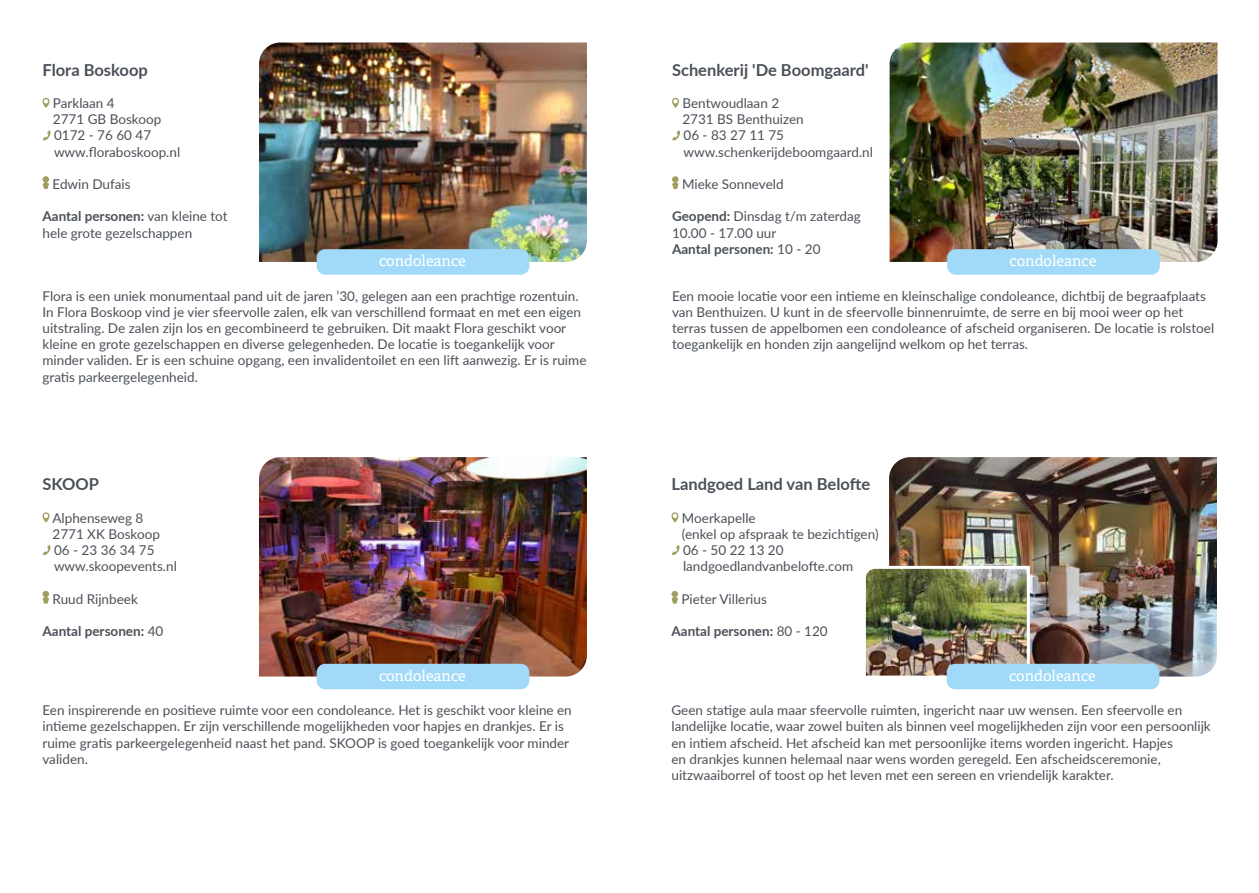
<style>
.page{position:relative;width:1259px;height:893px;background:#fff}
.page>*{position:absolute;margin:0;border:0;box-sizing:border-box;transform-origin:0 0}
.t1{font:700 16.5px "Lato";color:#4b5159}
.t2{font:15px "Adelle";color:#fff}
.t3{font:13.5px/16.2px "Lato";color:#4b5159}
.t4{font:700 13.5px "Lato";color:#4b5159}
.s1{font-weight:700}
.s2{font-weight:400}
</style>
<div class="page">
<img style="left:259px;top:43px;width:328px;height:219px">
<svg style="left:43px;top:98px;width:6px;height:10px"></svg>
<svg style="left:43px;top:130px;width:8px;height:11px"></svg>
<svg style="left:43px;top:183px;width:6px;height:6px"></svg>
<div style="left:43px;top:176px;width:6px;height:7px;background:#a29d60;border-radius:50%"></div>
<div style="left:317px;top:249px;width:212px;height:26px;background:#a1daf8;border-radius:9px"></div>
<svg style="left:43px;top:512px;width:6px;height:11px"></svg>
<svg style="left:43px;top:545px;width:8px;height:10px"></svg>
<svg style="left:43px;top:591px;width:6px;height:13px"></svg>
<img style="left:259px;top:457px;width:328px;height:219px">
<div style="left:317px;top:664px;width:212px;height:25px;background:#a1daf8;border-radius:9px"></div>
<svg style="left:671px;top:512px;width:7px;height:11px"></svg>
<svg style="left:671px;top:545px;width:9px;height:10px"></svg>
<svg style="left:671px;top:597px;width:7px;height:7px"></svg>
<div style="left:671px;top:591px;width:7px;height:6px;background:#a29d60;border-radius:50%"></div>
<img style="left:889px;top:457px;width:328px;height:219px">
<img style="left:865px;top:564px;width:166px;height:112px">
<div style="left:946px;top:664px;width:213px;height:25px;background:#a1daf8;border-radius:9px"></div>
<svg style="left:672px;top:98px;width:7px;height:10px"></svg>
<svg style="left:672px;top:130px;width:8px;height:11px"></svg>
<svg style="left:672px;top:182px;width:6px;height:7px"></svg>
<div style="left:672px;top:176px;width:6px;height:7px;background:#a29d60;border-radius:50%"></div>
<img style="left:889px;top:43px;width:328px;height:219px">
<div style="left:947px;top:249px;width:213px;height:26px;background:#a1daf8;border-radius:9px"></div>
<p class="t1" style="left:43px;top:57px;width:107px">Flora Boskoop</p>
<p class="t3" style="left:53px;top:94px;width:129px">Parklaan 4<br>2771 GB Boskoop<br>0172 - 76 60 47 www.floraboskoop.nl</p>
<p class="t3" style="left:53px;top:175px;width:80px">Edwin Dufais</p>
<p class="t3" style="left:43px;top:208px;width:187px"><span class="s1">Aantal personen:</span> van kleine tot hele grote gezelschappen</p>
<p class="t2" style="left:379px;top:252px;width:88px">condoleance</p>
<p class="t3" style="left:43px;top:287px;width:545px">Flora is een uniek monumentaal pand uit de jaren ’30, gelegen aan een prachtige rozentuin.<br>In Flora Boskoop vind je vier sfeervolle zalen, elk van verschillend formaat en met een eigen uitstraling. De zalen zijn los en gecombineerd te gebruiken. Dit maakt Flora geschikt voor kleine en grote gezelschappen en diverse gelegenheden. De locatie is toegankelijk voor minder validen. Er is een schuine opgang, een invalidentoilet en een lift aanwezig. Er is ruime gratis parkeergelegenheid.</p>
<p class="t1" style="left:43px;top:472px;width:58px">SKOOP</p>
<p class="t3" style="left:52px;top:509px;width:126px">Alphenseweg 8<br>2771 XK Boskoop<br>06 - 23 36 34 75 www.skoopevents.nl</p>
<p class="t3" style="left:53px;top:590px;width:87px">Ruud Rijnbeek</p>
<p class="t4" style="left:43px;top:621px;width:122px">Aantal personen: <span class="s2">40</span></p>
<p class="t2" style="left:379px;top:666px;width:88px">condoleance</p>
<p class="t3" style="left:42px;top:702px;width:531px">Een inspirerende en positieve ruimte voor een condoleance. Het is geschikt voor kleine en intieme gezelschappen. Er zijn verschillende mogelijkheden voor hapjes en drankjes. Er is ruime gratis parkeergelegenheid naast het pand. SKOOP is goed toegankelijk voor minder validen.</p>
<p class="t1" style="left:672px;top:57px;width:198px">Schenkerij 'De Boomgaard'</p>
<p class="t3" style="left:682px;top:94px;width:192px">Bentwoudlaan 2<br>2731 BS Benthuizen<br>06 - 83 27 11 75 www.schenkerijdeboomgaard.nl</p>
<p class="t3" style="left:682px;top:175px;width:103px">Mieke Sonneveld</p>
<p class="t3" style="left:672px;top:208px;width:190px"><span class="s1">Geopend:</span> Dinsdag t/m zaterdag<br>10.00 - 17.00 uur<br><span class="s1">Aantal personen:</span> 10 - 20</p>
<p class="t2" style="left:1009px;top:252px;width:88px">condoleance</p>
<p class="t3" style="left:672px;top:287px;width:544px">Een mooie locatie voor een intieme en kleinschalige condoleance, dichtbij de begraafplaats van Benthuizen. U kunt in de sfeervolle binnenruimte, de serre en bij mooi weer op het terras tussen de appelbomen een condoleance of afscheid organiseren. De locatie is rolstoel toegankelijk en honden zijn aangelijnd welkom op het terras.</p>
<p class="t1" style="left:671px;top:472px;width:200px">Landgoed Land van Belofte</p>
<p class="t3" style="left:682px;top:509px;width:198px">Moerkapelle<br>(enkel op afspraak te bezichtigen)<br>06 - 50 22 13 20 landgoedlandvanbelofte.com</p>
<p class="t3" style="left:681px;top:590px;width:87px">Pieter Villerius</p>
<p class="t4" style="left:671px;top:621px;width:158px">Aantal personen: <span class="s2">80 - 120</span></p>
<p class="t2" style="left:1009px;top:666px;width:88px">condoleance</p>
<p class="t3" style="left:671px;top:702px;width:541px">Geen statige aula maar sfeervolle ruimten, ingericht naar uw wensen. Een sfeervolle en landelijke locatie, waar zowel buiten als binnen veel mogelijkheden zijn voor een persoonlijk en intiem afscheid. Het afscheid kan met persoonlijke items worden ingericht. Hapjes<br>en drankjes kunnen helemaal naar wens worden geregeld. Een afscheidsceremonie, uitzwaaiborrel of toost op het leven met een sereen en vriendelijk karakter.</p>
</div>
